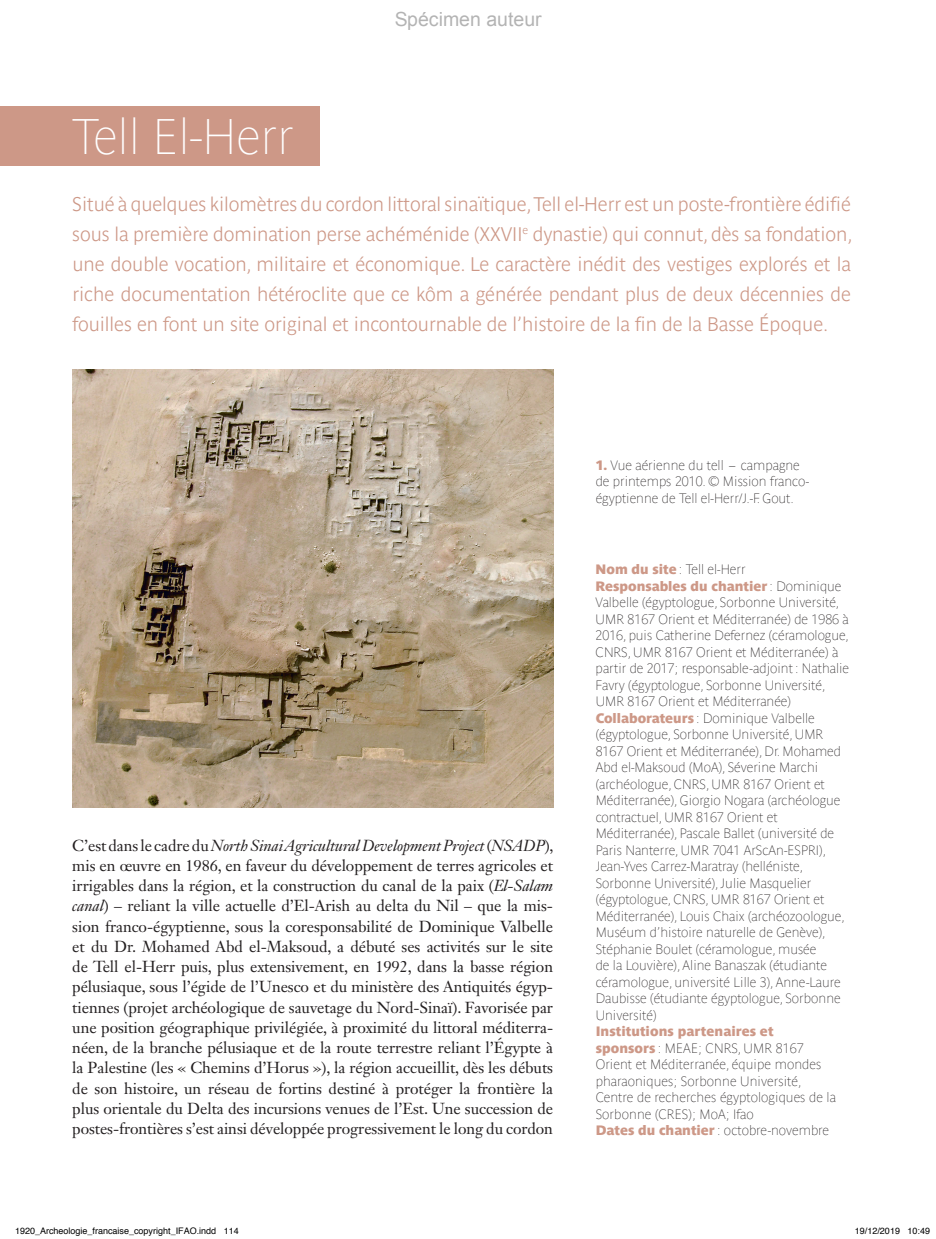
<style>
.page{position:relative;width:936px;height:1239px;background:#fff}
.page>*{position:absolute;margin:0;border:0;box-sizing:border-box;transform-origin:0 0}
.t1{font:49.5px "Parisine Clair";color:#fff}
.t2{font:700 19.5px/30px "Parisine Clair";letter-spacing:-.005em;color:#cd9887;text-align:justify}
.t3{font:19.5px "Arial";color:rgb(0 0 0/.3)}
.t4{font:15.75px/20.2px "Janson Text LT Std";letter-spacing:-.005em;color:#231f20;text-align:justify}
.t5{font:13.5px/16.5px "Parisine Clair";color:#231f20}
.t6{font:13.5px/16.5px "Parisine Sombre";letter-spacing:.005em;color:#cd9887}
.t7{font:9px "Helvetica";color:#000}
.s1{font-style:italic}
.s2{font-family:"Parisine Sombre";color:#cd9887}
.s3{font-family:"Parisine Clair";color:#231f20}
</style>
<div class="page">
<div style="left:0;top:106px;width:319px;height:59px;background:#cd9887"></div>
<img style="left:72px;top:370px;width:481px;height:438px">
<h1 class="t1" style="left:72px;top:108px;width:223px">Tell El-Herr</h1>
<h2 class="t3" style="left:394px;top:6px;width:149px">Spécimen auteur</h2>
<p class="t2" style="left:72px;top:189px;width:781px">Situé à quelques kilomètres du cordon littoral sinaïtique, Tell el-Herr est un poste-frontière édifié sous la première domination perse achéménide (XXVII<sup>e</sup> dynastie) qui connut, dès sa fondation, une double vocation, militaire et économique. Le caractère inédit des vestiges explorés et la riche documentation hétéroclite que ce kôm a générée pendant plus de deux décennies de fouilles en font un site original et incontournable de l’histoire de la fin de la Basse Époque.</p>
<p class="t4" style="left:72px;top:835px;width:483px">C’est dans le cadre du <span class="s1">North Sinai Agricultural Development Project</span> (<span class="s1">NSADP</span>), mis en œuvre en 1986, en faveur du développement de terres agricoles et irrigables dans la région, et la construction du canal de la paix (<span class="s1">El-Salam canal</span>) – reliant la ville actuelle d’El-Arish au delta du Nil – que la mis&shy;sion franco-égyptienne, sous la coresponsabilité de Dominique Valbelle et du Dr. Mohamed Abd el-Maksoud, a débuté ses activités sur le site de Tell el-Herr puis, plus extensivement, en 1992, dans la basse région pélusiaque, sous l’égide de l’Unesco et du ministère des Antiquités égyp&shy;tiennes (projet archéologique de sauvetage du Nord-Sinaï). Favorisée par une position géographique privilégiée, à proximité du littoral méditerra&shy;néen, de la branche pélusiaque et de la route terrestre reliant l’Égypte à la Palestine (les « Chemins d’Horus »), la région accueillit, dès les débuts de son histoire, un réseau de fortins destiné à protéger la frontière la plus orientale du Delta des incursions venues de l’Est. Une succession de postes-frontières s’est ainsi développée progressivement le long du cordon</p>
<p class="t5" style="left:595px;top:457px;width:215px"><span class="s2">1.</span> Vue aérienne du tell – campagne de printemps 2010. © Mission franco&shy;égyptienne de Tell el-Herr/J.-F.Gout.</p>
<p class="t5" style="left:595px;top:561px;width:151px"><span class="s2">Nom du site</span> : Tell el-Herr</p>
<p class="t6" style="left:595px;top:577px;width:247px">Responsables du chantier <span class="s3">: Dominique</span></p>
<p class="t5" style="left:595px;top:594px;width:255px">Valbelle (égyptologue,Sorbonne Université, UMR 8167 Orient et Méditerranée) de 1986 à 2016, puis Catherine Defernez (céramologue, CNRS</p>
<p class="t5" style="left:595px;top:643px;width:255px;text-indent:32px">,UMR 8167 Orient et Méditerranée) à partir de 2017; responsable-adjoint: Nathalie Favry (égyptologue,Sorbonne Université, UMR 8167 Orient et Méditerranée)<br><span class="s2">Collaborateurs</span> : Dominique Valbelle (égyptologue,Sorbonne Université,UMR 8167 Orient et Méditerranée),Dr. Mohamed Abd el-Maksoud (MoA),Séverine Marchi (archéologue,CNRS</p>
<p class="t5" style="left:595px;top:775px;width:246px;text-indent:110px">, UMR 8167 Orient et Méditerranée),G iorgio Nogara (archéologue contractuel, UMR 8167 Orient et Méditerranée),Pascale Ballet (université de Paris N anterre, UMR 7041 ArScAn-ESPRI</p>
<p class="t5" style="left:819px;top:841px;width:8px">),</p>
<p class="t5" style="left:595px;top:858px;width:217px">Jean-Yves Carrez-Maratray (helléniste,<br>Sorbonne Université),Julie Masquelier (égyptologue,CNRS</p>
<p class="t5" style="left:595px;top:891px;width:250px;text-indent:110px">,UMR 8167 Orient et Méditerranée),Louis Chaix (archéozoologue, Muséum d’histoire naturelle de Genève), Stéphanie Boulet (céramologue, musée<br>de la Louvière),Aline Banaszak (étudiante céramologue, université Lille 3),Anne-Laure Daubisse (étudiante égyptologue,Sorbonne Université)</p>
<p class="t6" style="left:595px;top:1023px;width:179px">Institutions partenaires et sponsors <span class="s3">: MEAE</span></p>
<p class="t5" style="left:595px;top:1039px;width:242px;text-indent:142px">, UMR 8167<br>Orient et Méditerranée, équipe mondes pharaoniques; Sorbonne Université,<br>Centre de recherches égyptologiques de la<br>Sorbonne (CRES</p>
<p class="t5" style="left:698px;top:1039px;width:12px">; CNRS</p>
<p class="t5" style="left:595px;top:1105px;width:235px;text-indent:93px">); MoA ; Ifao<br><span class="s2">Dates du chantier</span> : octobre-novembre</p>
<p class="t7" style="left:15px;top:1224px;width:225px">1920_Archeologie_francaise_copyright_IFAO.indd 114</p>
<p class="t7" style="left:854px;top:1224px;width:77px">19/12/2019 10:49</p>
</div>
